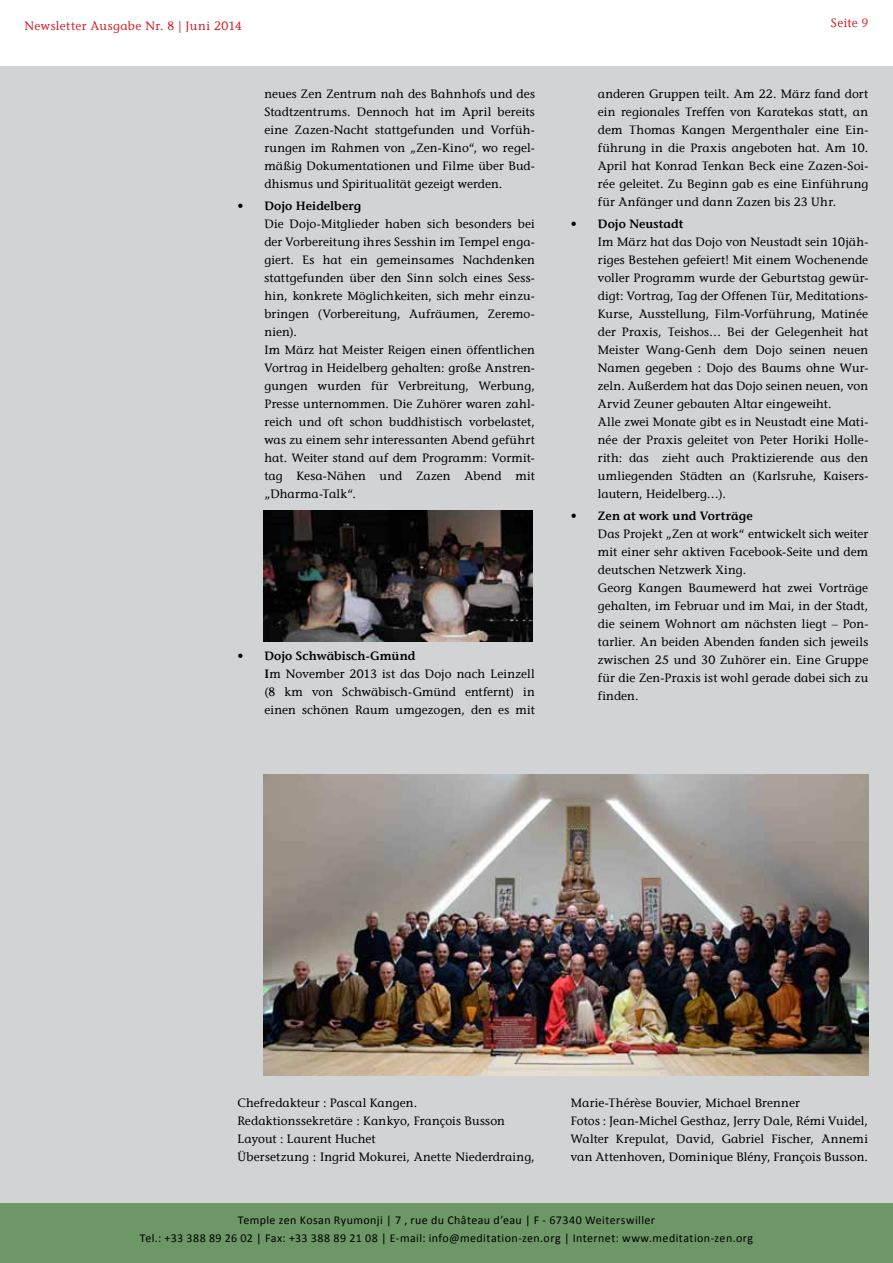
<style>
.page{position:relative;width:893px;height:1263px;background:#fff}
.page>*{position:absolute;margin:0;border:0;box-sizing:border-box;transform-origin:0 0}
.t1{font:12px/18px "Stone Informal LT";letter-spacing:.01em;color:#000}
.t2{font:12px/18px "Calibri";letter-spacing:.035em;color:#000;text-align:center}
.t3{font:600 12px "Stone Informal LT";letter-spacing:.005em;color:#000}
.t4{font:12px "Stone Informal LT";letter-spacing:.03em;color:#d2232a}
.s1{font-weight:600}
.s2{color:#ee2d27}
</style>
<div class="page">
<div style="left:0;top:1203px;width:893px;height:60px;background:#6d9766"></div>
<div style="left:0;top:67px;width:893px;height:1136px;background:#d1d3d4"></div>
<img style="left:264px;top:510px;width:268px;height:132px">
<img style="left:264px;top:774px;width:604px;height:302px">
<p class="t4" style="left:25px;top:19px;width:219px">Newsletter Ausgabe Nr. 8 | Juni 2014</p>
<p class="t1" style="left:264px;top:85px;width:272px;text-align:justify">neues Zen Zentrum nah des Bahnhofs und des Stadtzentrums. Dennoch hat im April bereits eine Zazen-Nacht stattgefunden und Vorfüh&shy;rungen im Rahmen von „Zen-Kino“, wo regel&shy;mäßig Dokumentationen und Filme über Bud&shy;dhismus und Spiritualität gezeigt werden.</p>
<p class="t3" style="left:237px;top:199px;width:125px">• Dojo Heidelberg</p>
<p class="t1" style="left:264px;top:215px;width:272px">Die Dojo-Mitglieder haben sich besonders bei der Vorbereitung ihres Sesshin im Tempel enga&shy;giert. Es hat ein gemeinsames Nachdenken stattgefunden über den Sinn solch eines Sess&shy;hin, konkrete Möglichkeiten, sich mehr einzu&shy;bringen (Vorbereitung, Aufräumen, Zeremo&shy;nien).<br>Im März hat Meister Reigen einen öffentlichen Vortrag in Heidelberg gehalten: große Anstren&shy;gungen wurden für Verbreitung, Werbung, Presse unternommen. Die Zuhörer waren zahl&shy;reich und oft schon buddhistisch vorbelastet, was zu einem sehr interessanten Abend geführt hat. Weiter stand auf dem Programm: Vormit&shy;tag Kesa-Nähen und Zazen Abend mit „Dharma-Talk“.</p>
<p class="t1" style="left:264px;top:647px;width:272px;text-indent:-27px"><span class="s1">• Dojo Schwäbisch-Gmünd<br>I</span>m November 2013 ist das Dojo nach Leinzell (8 km von Schwäbisch-Gmünd entfernt) in einen schönen Raum umgezogen, den es mit</p>
<p class="t4" style="left:831px;top:16px;width:39px">Seite <span class="s2">9</span></p>
<p class="t1" style="left:598px;top:85px;width:272px;text-align:justify">anderen Gruppen teilt. Am 22. März fand dort ein regionales Treffen von Karatekas statt, an dem Thomas Kangen Mergenthaler eine Ein&shy;führung in die Praxis angeboten hat. Am 10.<br>April hat Konrad Tenkan Beck eine Zazen-Soi&shy;rée geleitet. Zu Beginn gab es eine Einführung für Anfänger und dann Zazen bis 23 Uhr.</p>
<p class="t3" style="left:571px;top:217px;width:114px">• Dojo Neustadt</p>
<p class="t1" style="left:598px;top:233px;width:272px">Im März hat das Dojo von Neustadt sein 10jäh&shy;riges Bestehen gefeiert! Mit einem Wochenende voller Programm wurde der Geburtstag gewür&shy;digt: Vortrag, Tag der Offenen Tür, Meditations-Kurse, Ausstellung, Film-Vorführung, Matinée der Praxis, Teishos… Bei der Gelegenheit hat Meister Wang-Genh dem Dojo seinen neuen Namen gegeben : Dojo des Baums ohne Wur&shy;zeln. Außerdem hat das Dojo seinen neuen, von Arvid Zeuner gebauten Altar eingeweiht.<br>Alle zwei Monate gibt es in Neustadt eine Mati&shy;née der Praxis geleitet von Peter Horiki Holle&shy;rith: das zieht auch Praktizierende aus den umliegenden Städten an (Karlsruhe, Kaisers&shy;lautern, Heidelberg…).</p>
<p class="t3" style="left:571px;top:509px;width:183px">• Zen at work und Vorträge</p>
<p class="t1" style="left:598px;top:525px;width:272px">Das Projekt „Zen at work“ entwickelt sich weiter mit einer sehr aktiven Facebook-Seite und dem deutschen Netzwerk Xing.<br>Georg Kangen Baumewerd hat zwei Vorträge gehalten, im Februar und im Mai, in der Stadt, die seinem Wohnort am nächsten liegt – Pon&shy;tarlier. An beiden Abenden fanden sich jeweils zwischen 25 und 30 Zuhörer ein. Eine Gruppe für die Zen-Praxis ist wohl gerade dabei sich zu finden.</p>
<p class="t1" style="left:237px;top:1094px;width:299px">Chefredakteur : Pascal Kangen.<br>Redaktionssekretäre : Kankyo, François Busson Layout : Laurent Huchet<br>Übersetzung : Ingrid Mokurei, Anette Niederdraing,</p>
<p class="t1" style="left:571px;top:1094px;width:299px">Marie-Thérèse Bouvier, Michael Brenner<br>Fotos : Jean-Michel Gesthaz, Jerry Dale, Rémi Vuidel, Walter Krepulat, David, Gabriel Fischer, Annemi van Attenhoven, Dominique Blény, François Busson.</p>
<p class="t2" style="left:140px;top:1211px;width:615px">Temple zen Kosan Ryumonji | 7 , rue du Château d’eau | F - 67340 Weiterswiller<br>Tel.: +33 388 89 26 02 | Fax: +33 388 89 21 08 | E-mail: info@meditation-zen.org | Internet: www.meditation-zen.org</p>
</div>
